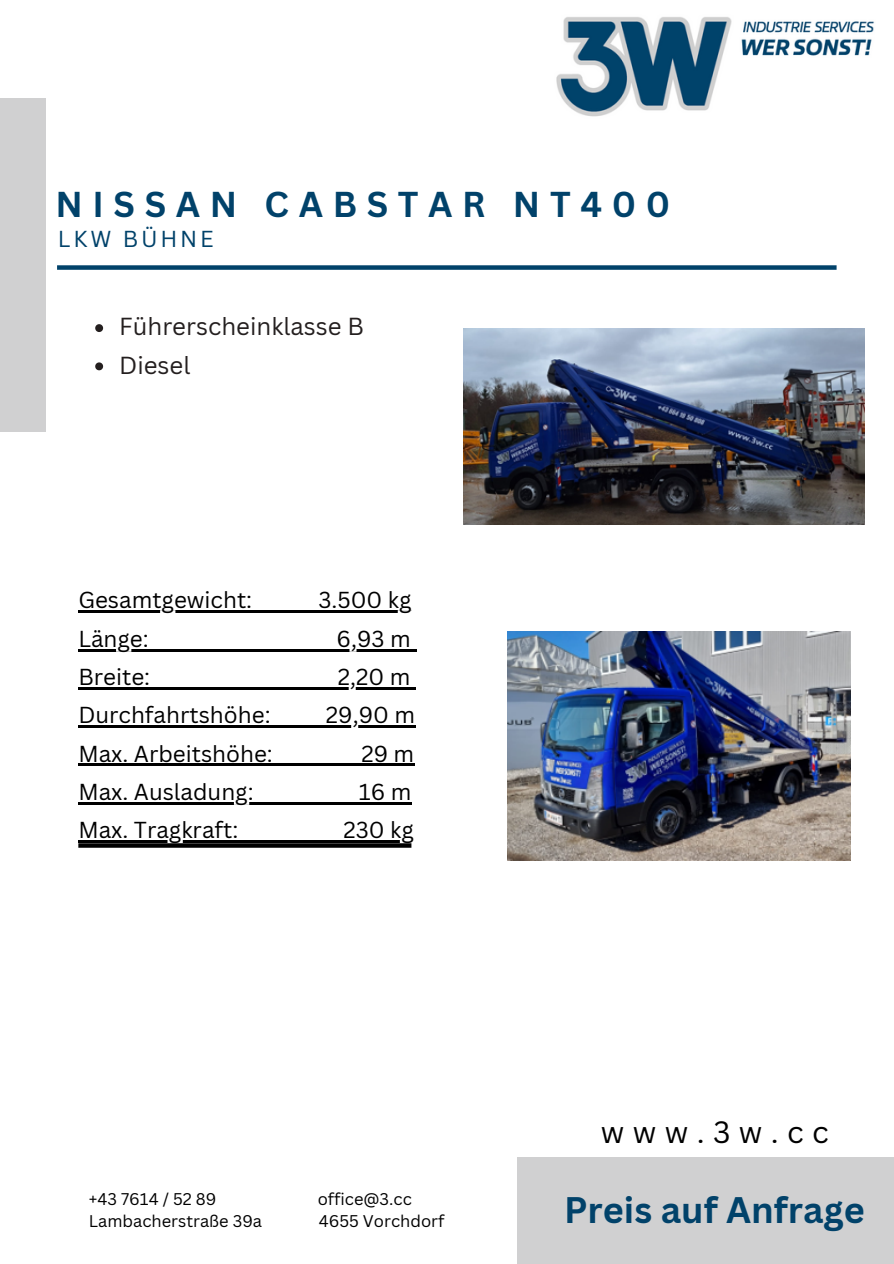
<style>
.page{position:relative;width:894px;height:1264px;background:#fff}
.page>*{position:absolute;margin:0;border:0;box-sizing:border-box;transform-origin:0 0}
.t1{font:700 36px "Canva Sans";color:#01426a}
.t2{font:700 34.95px "Canva Sans";letter-spacing:.275em;color:#01426a}
.t3{font:30px "Canva Sans";letter-spacing:.28em;color:#000}
.t4{font:24px/38.2px "Canva Sans";color:#241f1f}
.t5{font:22.5px "Canva Sans";color:#000}
.t6{font:22.5px "Canva Sans";letter-spacing:.125em;color:#01426a}
.t7{font:16.5px "Canva Sans";color:#000}
</style>
<div class="page">
<img style="left:556px;top:17px;width:319px;height:100px">
<div style="left:57px;top:265px;width:779px;height:5px;background:#01426a"></div>
<div style="left:517px;top:1156px;width:376px;height:107px;background:#d0d0d1"></div>
<div style="left:0;top:99px;width:46px;height:333px;background:#d0d0d1"></div>
<svg style="left:78px;top:843px;width:333px;height:4px"></svg>
<img style="left:463px;top:328px;width:401px;height:196px">
<img style="left:507px;top:631px;width:343px;height:229px">
<hr style="left:78px;top:610px;width:174px;height:3px;background:#000">
<hr style="left:252px;top:610px;width:66px;height:3px;background:#000">
<hr style="left:318px;top:610px;width:93px;height:3px;background:#000">
<hr style="left:78px;top:649px;width:71px;height:2px;background:#000">
<hr style="left:149px;top:649px;width:187px;height:2px;background:#000">
<hr style="left:336px;top:649px;width:74px;height:2px;background:#000">
<svg style="left:410px;top:649px;width:6px;height:2px"></svg>
<hr style="left:78px;top:687px;width:72px;height:2px;background:#000">
<hr style="left:150px;top:687px;width:188px;height:2px;background:#000">
<hr style="left:338px;top:687px;width:72px;height:2px;background:#000">
<svg style="left:410px;top:687px;width:6px;height:2px"></svg>
<hr style="left:78px;top:725px;width:192px;height:2px;background:#000">
<hr style="left:270px;top:725px;width:56px;height:2px;background:#000">
<hr style="left:326px;top:725px;width:89px;height:2px;background:#000">
<hr style="left:78px;top:763px;width:195px;height:3px;background:#000">
<hr style="left:273px;top:763px;width:88px;height:3px;background:#000">
<hr style="left:361px;top:763px;width:53px;height:3px;background:#000">
<hr style="left:78px;top:802px;width:176px;height:2px;background:#000">
<hr style="left:254px;top:802px;width:104px;height:2px;background:#000">
<hr style="left:358px;top:802px;width:53px;height:2px;background:#000">
<hr style="left:78px;top:840px;width:160px;height:2px;background:#000">
<hr style="left:238px;top:840px;width:105px;height:2px;background:#000">
<hr style="left:343px;top:840px;width:70px;height:2px;background:#000">
<svg style="left:95px;top:324px;width:8px;height:8px"></svg>
<svg style="left:95px;top:362px;width:8px;height:8px"></svg>
<h2 class="t2" style="left:55px;top:179px;width:616px">NISSAN CABSTAR NT400</h2>
<p class="t6" style="left:58px;top:223px;width:157px">LKW BÜHNE</p>
<p class="t4" style="left:119px;top:307px;width:246px">Führerscheinklasse B<br>Diesel</p>
<p class="t5" style="left:78px;top:584px;width:175px">Gesamtgewicht:</p>
<p class="t5" style="left:318px;top:584px;width:94px">3.500 kg</p>
<p class="t5" style="left:78px;top:622px;width:72px">Länge:</p>
<h5 class="t5" style="left:336px;top:622px;width:76px">6,93 m</h5>
<h5 class="t5" style="left:78px;top:661px;width:73px">Breite:</h5>
<p class="t5" style="left:338px;top:661px;width:74px">2,20 m</p>
<p class="t5" style="left:78px;top:699px;width:194px">Durchfahrtshöhe:</p>
<p class="t5" style="left:326px;top:699px;width:91px">29,90 m</p>
<p class="t5" style="left:78px;top:737px;width:196px">Max. Arbeitshöhe:</p>
<p class="t5" style="left:361px;top:737px;width:54px">29 m</p>
<p class="t5" style="left:78px;top:775px;width:177px">Max. Ausladung:</p>
<p class="t5" style="left:358px;top:775px;width:54px">16 m</p>
<h3 class="t5" style="left:78px;top:814px;width:161px">Max. Tragkraft:</h3>
<h2 class="t5" style="left:343px;top:814px;width:72px">230 kg</h2>
<p class="t7" style="left:89px;top:1187px;width:129px">+43 7614 / 52 89</p>
<p class="t7" style="left:317px;top:1187px;width:96px">office@3.cc</p>
<p class="t7" style="left:89px;top:1209px;width:175px">Lambacherstraße 39a</p>
<p class="t7" style="left:319px;top:1209px;width:127px">4655 Vorchdorf</p>
<h3 class="t3" style="left:600px;top:1110px;width:229px">www.3w.cc</h3>
<h1 class="t1" style="left:564px;top:1183px;width:302px">Preis auf Anfrage</h1>
</div>
